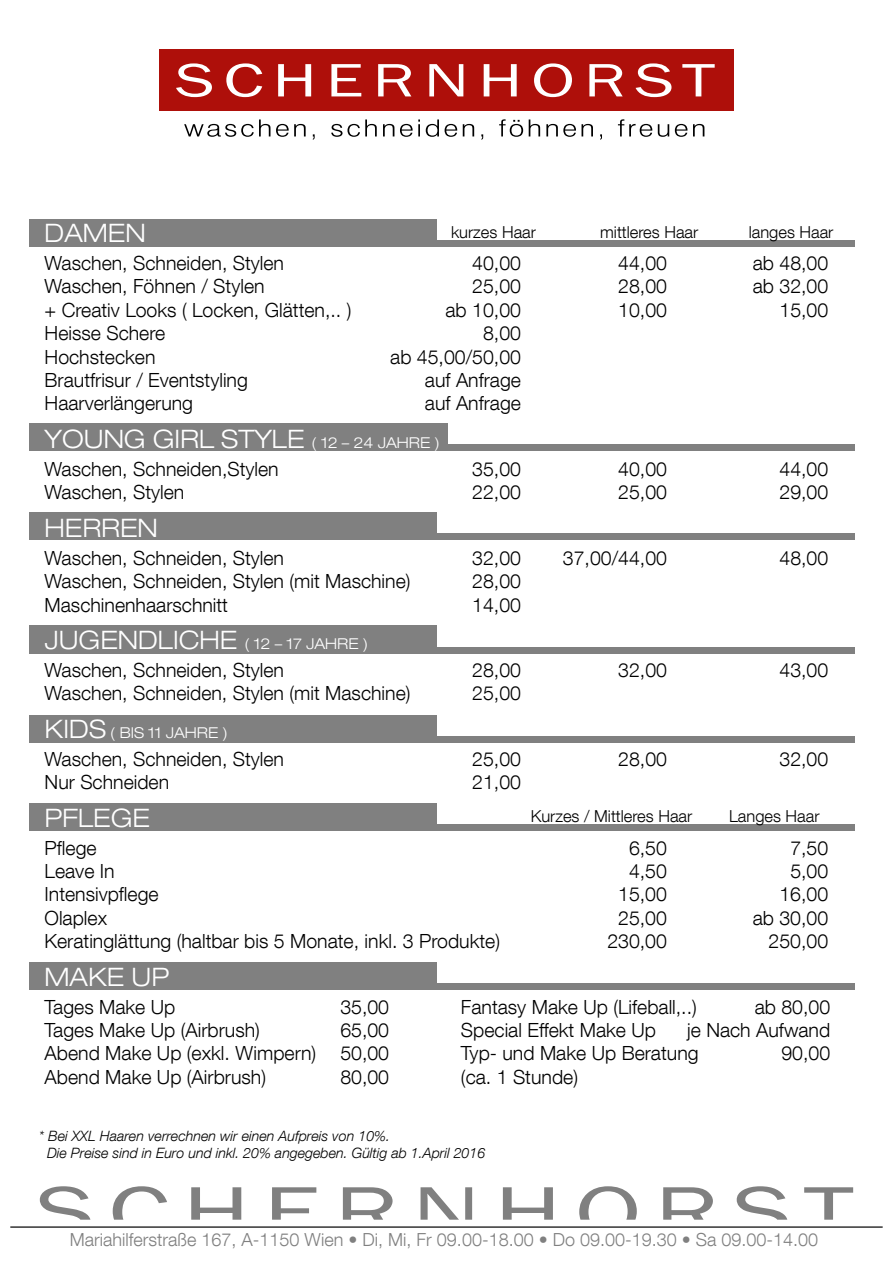
<style>
.page{position:relative;width:893px;height:1263px;background:#fff}
.page>*{position:absolute;margin:0;border:0;box-sizing:border-box;transform-origin:0 0}
.t1{font:300 expanded 25.5px "Helvetica Neue";color:#fff}
.t2{font:300 19.5px "Helvetica Neue LT Com";color:#000}
.t3{font:300 18px "Helvetica Neue LT Com";color:#808080}
.t4{font:300 16.5px "Helvetica Neue LT Com";color:#000}
.t5{font:300 expanded 15px "Helvetica Neue";color:#fff}
.t6{font:italic 300 14.25px/17.1px "Helvetica Neue LT Com";color:#000}
.s1{font-size:15px}
.s2{font-size:25.5px}
</style>
<div class="page">
<div style="left:29px;top:240px;width:826px;height:6px;background:#808080"></div>
<div style="left:29px;top:219px;width:408px;height:27px;background:#808080"></div>
<div style="left:29px;top:445px;width:826px;height:6px;background:#808080"></div>
<div style="left:29px;top:424px;width:418px;height:27px;background:#808080"></div>
<div style="left:29px;top:534px;width:826px;height:6px;background:#808080"></div>
<div style="left:29px;top:513px;width:408px;height:27px;background:#808080"></div>
<div style="left:29px;top:647px;width:826px;height:6px;background:#808080"></div>
<div style="left:29px;top:626px;width:408px;height:27px;background:#808080"></div>
<div style="left:29px;top:736px;width:826px;height:6px;background:#808080"></div>
<div style="left:29px;top:715px;width:408px;height:27px;background:#808080"></div>
<div style="left:29px;top:824px;width:826px;height:6px;background:#808080"></div>
<div style="left:29px;top:803px;width:408px;height:27px;background:#808080"></div>
<div style="left:29px;top:983px;width:826px;height:6px;background:#808080"></div>
<div style="left:29px;top:962px;width:408px;height:27px;background:#808080"></div>
<svg style="left:40px;top:1186px;width:813px;height:34px"></svg>
<hr style="left:10px;top:1226px;width:873px;height:2px;background:#333">
<svg style="left:184px;top:119px;width:86px;height:18px"></svg>
<svg style="left:276px;top:124px;width:30px;height:13px"></svg>
<svg style="left:331px;top:119px;width:46px;height:18px"></svg>
<svg style="left:383px;top:124px;width:11px;height:12px"></svg>
<svg style="left:400px;top:119px;width:20px;height:18px"></svg>
<svg style="left:426px;top:119px;width:13px;height:18px"></svg>
<svg style="left:445px;top:124px;width:12px;height:13px"></svg>
<svg style="left:463px;top:124px;width:11px;height:12px"></svg>
<svg style="left:499px;top:119px;width:24px;height:18px"></svg>
<svg style="left:529px;top:119px;width:11px;height:17px"></svg>
<svg style="left:546px;top:124px;width:47px;height:13px"></svg>
<svg style="left:618px;top:119px;width:34px;height:18px"></svg>
<svg style="left:658px;top:124px;width:11px;height:13px"></svg>
<svg style="left:675px;top:124px;width:12px;height:13px"></svg>
<svg style="left:693px;top:124px;width:11px;height:12px"></svg>
<div style="left:159px;top:49px;width:575px;height:61px;background:#ae0f0a"></div>
<svg style="left:176px;top:63px;width:36px;height:34px"></svg>
<svg style="left:226px;top:63px;width:36px;height:34px"></svg>
<svg style="left:278px;top:64px;width:33px;height:32px"></svg>
<svg style="left:331px;top:64px;width:30px;height:32px"></svg>
<svg style="left:378px;top:64px;width:33px;height:32px"></svg>
<svg style="left:429px;top:64px;width:34px;height:32px"></svg>
<svg style="left:484px;top:64px;width:33px;height:32px"></svg>
<svg style="left:534px;top:63px;width:38px;height:34px"></svg>
<svg style="left:589px;top:64px;width:34px;height:32px"></svg>
<svg style="left:636px;top:63px;width:35px;height:34px"></svg>
<svg style="left:682px;top:64px;width:33px;height:32px"></svg>
<h1 class="t1" style="left:45px;top:218px;width:103px">DAMEN</h1>
<p class="t4" style="left:451px;top:222px;width:86px">kurzes Haar</p>
<p class="t4" style="left:600px;top:222px;width:100px">mittleres Haar</p>
<p class="t4" style="left:749px;top:222px;width:86px">langes Haar</p>
<p class="t2" style="left:45px;top:251px;width:241px">Waschen, Schneiden, Stylen</p>
<p class="t2" style="left:472px;top:251px;width:50px">40,00</p>
<p class="t2" style="left:618px;top:251px;width:50px">44,00</p>
<p class="t2" style="left:753px;top:251px;width:77px">ab 48,00</p>
<p class="t2" style="left:45px;top:275px;width:221px">Waschen, Föhnen / Stylen</p>
<p class="t2" style="left:472px;top:275px;width:50px">25,00</p>
<p class="t2" style="left:618px;top:275px;width:50px">28,00</p>
<p class="t2" style="left:753px;top:275px;width:77px">ab 32,00</p>
<p class="t2" style="left:45px;top:298px;width:308px">+ Creativ Looks ( Locken, Glätten,.. )</p>
<p class="t2" style="left:445px;top:298px;width:77px">ab 10,00</p>
<p class="t2" style="left:618px;top:298px;width:50px">10,00</p>
<p class="t2" style="left:779px;top:298px;width:50px">15,00</p>
<p class="t2" style="left:45px;top:321px;width:122px">Heisse Schere</p>
<p class="t2" style="left:483px;top:321px;width:39px">8,00</p>
<p class="t2" style="left:45px;top:345px;width:112px">Hochstecken</p>
<p class="t2" style="left:390px;top:345px;width:132px">ab 45,00/50,00</p>
<p class="t2" style="left:45px;top:368px;width:205px">Brautfrisur / Eventstyling</p>
<p class="t2" style="left:425px;top:368px;width:98px">auf Anfrage</p>
<p class="t2" style="left:45px;top:392px;width:150px">Haarverlängerung</p>
<p class="t2" style="left:425px;top:392px;width:98px">auf Anfrage</p>
<h1 class="t1" style="left:45px;top:424px;width:397px">YOUNG GIRL STYLE <span class="s1">( 12 – 24 JAHRE )</span></h1>
<p class="t2" style="left:45px;top:457px;width:236px">Waschen, Schneiden,Stylen</p>
<p class="t2" style="left:472px;top:457px;width:50px">35,00</p>
<p class="t2" style="left:618px;top:457px;width:50px">40,00</p>
<p class="t2" style="left:779px;top:457px;width:50px">44,00</p>
<p class="t2" style="left:45px;top:480px;width:141px">Waschen, Stylen</p>
<p class="t2" style="left:472px;top:480px;width:50px">22,00</p>
<p class="t2" style="left:618px;top:480px;width:50px">25,00</p>
<p class="t2" style="left:779px;top:480px;width:50px">29,00</p>
<h1 class="t1" style="left:45px;top:512px;width:115px">HERREN</h1>
<p class="t2" style="left:45px;top:546px;width:241px">Waschen, Schneiden, Stylen</p>
<p class="t2" style="left:472px;top:546px;width:50px">32,00</p>
<p class="t2" style="left:563px;top:546px;width:106px">37,00/44,00</p>
<p class="t2" style="left:779px;top:546px;width:50px">48,00</p>
<p class="t2" style="left:45px;top:569px;width:367px">Waschen, Schneiden, Stylen (mit Maschine)</p>
<p class="t2" style="left:472px;top:569px;width:50px">28,00</p>
<p class="t2" style="left:45px;top:593px;width:185px">Maschinenhaarschnitt</p>
<p class="t2" style="left:472px;top:593px;width:50px">14,00</p>
<p class="t5" style="left:45px;top:635px;width:325px"><span class="s2">JUGENDLICHE</span> ( 12 – 17 JAHRE )</p>
<p class="t2" style="left:45px;top:658px;width:241px">Waschen, Schneiden, Stylen</p>
<p class="t2" style="left:472px;top:658px;width:50px">28,00</p>
<p class="t2" style="left:618px;top:658px;width:50px">32,00</p>
<p class="t2" style="left:779px;top:658px;width:50px">43,00</p>
<p class="t2" style="left:45px;top:681px;width:367px">Waschen, Schneiden, Stylen (mit Maschine)</p>
<p class="t2" style="left:472px;top:681px;width:50px">25,00</p>
<p class="t5" style="left:45px;top:723px;width:185px"><span class="s2">KIDS</span> ( BIS 11 JAHRE )</p>
<p class="t2" style="left:45px;top:747px;width:241px">Waschen, Schneiden, Stylen</p>
<p class="t2" style="left:472px;top:747px;width:50px">25,00</p>
<p class="t2" style="left:618px;top:747px;width:50px">28,00</p>
<p class="t2" style="left:779px;top:747px;width:50px">32,00</p>
<p class="t2" style="left:45px;top:770px;width:126px">Nur Schneiden</p>
<p class="t2" style="left:472px;top:770px;width:50px">21,00</p>
<h1 class="t1" style="left:45px;top:802px;width:107px">PFLEGE</h1>
<p class="t4" style="left:531px;top:806px;width:163px">Kurzes / Mittleres Haar</p>
<p class="t4" style="left:729px;top:806px;width:92px">Langes Haar</p>
<p class="t2" style="left:45px;top:836px;width:54px">Pflege</p>
<p class="t2" style="left:629px;top:836px;width:39px">6,50</p>
<p class="t2" style="left:790px;top:836px;width:39px">7,50</p>
<p class="t2" style="left:45px;top:859px;width:72px">Leave In</p>
<p class="t2" style="left:629px;top:859px;width:39px">4,50</p>
<p class="t2" style="left:790px;top:859px;width:39px">5,00</p>
<p class="t2" style="left:45px;top:882px;width:116px">Intensivpflege</p>
<p class="t2" style="left:618px;top:882px;width:50px">15,00</p>
<p class="t2" style="left:779px;top:882px;width:50px">16,00</p>
<p class="t2" style="left:45px;top:906px;width:64px">Olaplex</p>
<p class="t2" style="left:618px;top:906px;width:50px">25,00</p>
<p class="t2" style="left:753px;top:906px;width:77px">ab 30,00</p>
<p class="t2" style="left:45px;top:929px;width:457px">Keratinglättung (haltbar bis 5 Monate, inkl. 3 Produkte)</p>
<p class="t2" style="left:607px;top:929px;width:61px">230,00</p>
<p class="t2" style="left:769px;top:929px;width:61px">250,00</p>
<h1 class="t1" style="left:45px;top:961px;width:126px">MAKE UP</h1>
<p class="t2" style="left:45px;top:995px;width:132px">Tages Make Up</p>
<p class="t2" style="left:340px;top:995px;width:50px">35,00</p>
<p class="t2" style="left:461px;top:995px;width:237px">Fantasy Make Up (Lifeball,..)</p>
<p class="t2" style="left:755px;top:995px;width:77px">ab 80,00</p>
<p class="t2" style="left:45px;top:1018px;width:217px">Tages Make Up (Airbrush)</p>
<p class="t2" style="left:340px;top:1018px;width:50px">65,00</p>
<p class="t2" style="left:461px;top:1018px;width:197px">Special Effekt Make Up</p>
<p class="t2" style="left:687px;top:1018px;width:145px">je Nach Aufwand</p>
<p class="t2" style="left:45px;top:1041px;width:346px">Abend Make Up (exkl. Wimpern) 50,00</p>
<p class="t2" style="left:461px;top:1041px;width:239px">Typ- und Make Up Beratung</p>
<p class="t2" style="left:781px;top:1041px;width:50px">90,00</p>
<p class="t2" style="left:45px;top:1065px;width:223px">Abend Make Up (Airbrush)</p>
<p class="t2" style="left:340px;top:1065px;width:50px">80,00</p>
<p class="t2" style="left:461px;top:1065px;width:119px">(ca. 1 Stunde)</p>
<p class="t6" style="left:47px;top:1127px;width:440px;text-indent:-8px">* Bei XXL Haaren verrechnen wir einen Aufpreis von 10%.<br>Die Preise sind in Euro und inkl. 20% angegeben. Gültig ab 1.April 2016</p>
<p class="t3" style="left:70px;top:1229px;width:750px">Mariahilferstraße 167, A-1150 Wien • Di, Mi, Fr 09.00-18.00 • Do 09.00-19.30 • Sa 09.00-14.00</p>
</div>
